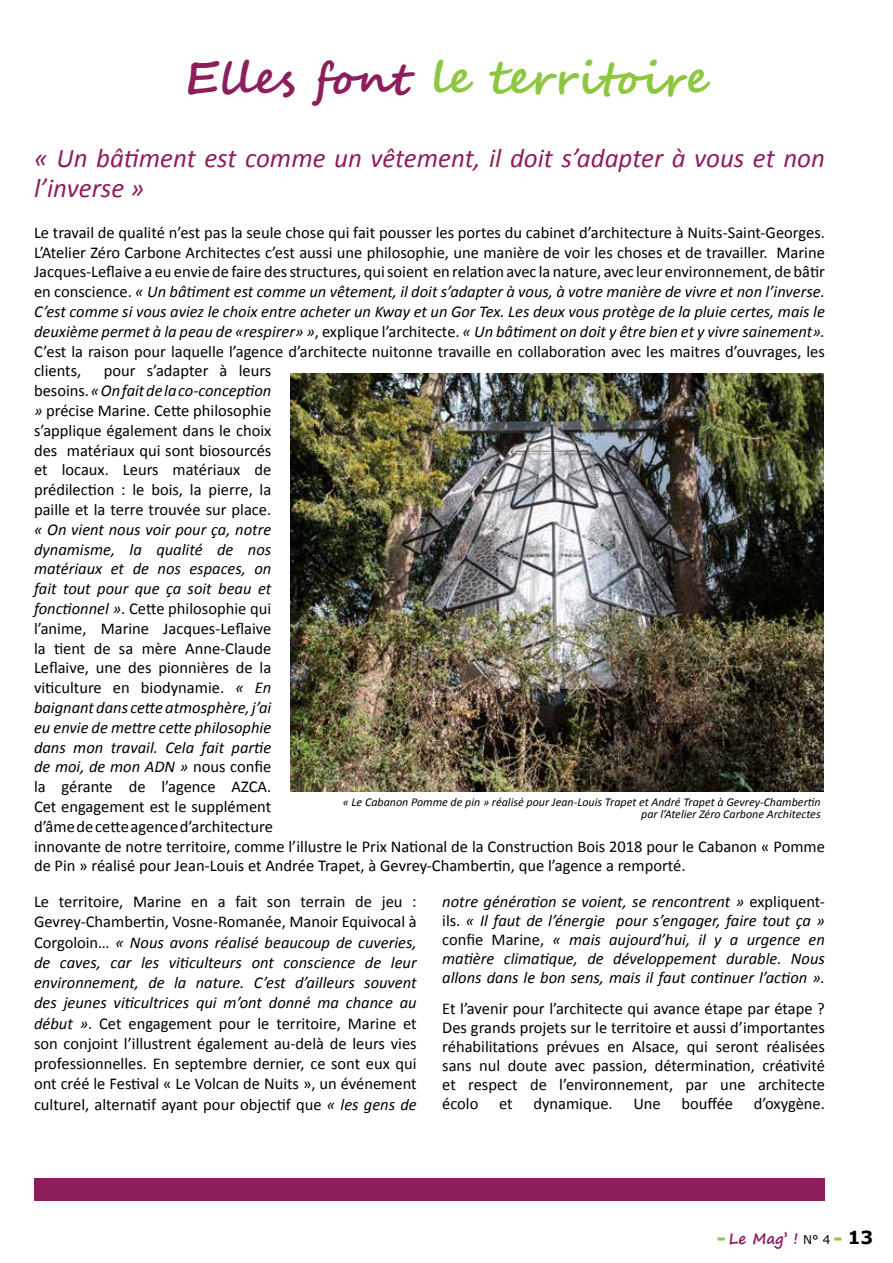
<style>
.page{position:relative;width:893px;height:1263px;background:#fff}
.page>*{position:absolute;margin:0;border:0;box-sizing:border-box;transform-origin:0 0}
.t1{font:700 45px "Segoe Script";color:#8dc640}
.t2{font:italic 27px/30px "Calibri";color:#8d1e5c}
.t3{font:16.5px/19.8px "Calibri";color:#000;text-align:justify}
.t4{font:italic 16.5px/18.9px "Calibri";color:#000;text-align:justify}
.t5{font:700 15px "Segoe Print";color:#8d1e5c}
.t6{font:italic 12px/12px "Calibri";color:#000;text-align:right}
.s1{color:#8d1e5c}
.s2{font-style:italic}
.s3{font-style:normal}
.s4{font-family:"Verdana";font-weight:400;font-size:12px;color:#000}
.s5{font-family:"Verdana";font-size:18px;color:#000}
</style>
<div class="page">
<svg style="left:718px;top:1237px;width:7px;height:3px"></svg>
<svg style="left:834px;top:1237px;width:7px;height:3px"></svg>
<img style="left:290px;top:374px;width:534px;height:418px">
<div style="left:34px;top:1178px;width:791px;height:22px;background:#8d1e5c"></div>
<h1 class="t1" style="left:185px;top:42px;width:525px"><span class="s1">Elles font</span> le territoire</h1>
<h2 class="t2" style="left:34px;top:142px;width:792px">« Un bâtiment est comme un vêtement, il doit s’adapter à vous et non l’inverse »</h2>
<p class="t3" style="left:34px;top:222px;width:792px">Le travail de qualité n’est pas la seule chose qui fait pousser les portes du cabinet d’architecture à Nuits-Saint-Georges.<br>L’Atelier Zéro Carbone Architectes c’est aussi une philosophie, une manière de voir les choses et de travailler. Marine Jacques-Leflaive a eu envie de faire des structures, qui soient en relation avec la nature, avec leur environnement, de bâtir en conscience. <span class="s2">« Un bâtiment est comme un vêtement, il doit s’adapter à vous, à votre manière de vivre et non l’inverse.<br>C’est comme si vous aviez le choix entre acheter un Kway et un Gor Tex. Les deux vous protège de la pluie certes, mais le deuxième permet à la peau de «respirer» »</span>, explique l’architecte. <span class="s2">« Un bâtiment on doit y être bien et y vivre sainement».<br></span>C’est la raison pour laquelle l’agence d’architecte nuitonne travaille en collaboration avec les maitres d’ouvrages, les clients,</p>
<p class="t3" style="left:34px;top:361px;width:239px;text-indent:70px">pour s’adapter à leurs besoins. <span class="s2">« On fait de la co-conception »</span> précise Marine. Cette philosophie s’applique également dans le choix des matériaux qui sont biosourcés et locaux. Leurs matériaux de prédilection : le bois, la pierre, la paille et la terre trouvée sur place.</p>
<p class="t3" style="left:34px;top:519px;width:792px;text-align:left"><span class="s2">« On vient nous voir pour ça, notre<br>dynamisme, la qualité de nos<br>matériaux et de nos espaces, on<br>fait tout pour que ça soit beau et<br>fonctionnel »</span>. Cette philosophie qui<br>l’anime, Marine Jacques-Leflaive<br>la tient de sa mère Anne-Claude<br>Leflaive, une des pionnières de la<br>viticulture en biodynamie. <span class="s2">« En<br>baignant dans cette atmosphère, j’ai<br>eu envie de mettre cette philosophie<br>dans mon travail. Cela fait partie<br>de moi, de mon ADN »</span> nous confie<br>la gérante de l’agence AZCA.<br>Cet engagement est le supplément<br>d’âme de cette agence d’architecture<br>innovante de notre territoire, comme l’illustre le Prix National de la Construction Bois 2018 pour le Cabanon « Pomme de Pin » réalisé pour Jean-Louis et Andrée Trapet, à Gevrey-Chambertin, que l’agence a remporté.</p>
<p class="t6" style="left:343px;top:796px;width:479px">« Le Cabanon Pomme de pin » réalisé pour Jean-Louis Trapet et André Trapet à Gevrey-Chambertin par l’Atelier Zéro Carbone Architectes</p>
<p class="t3" style="left:34px;top:892px;width:384px;line-height:20.2px">Le territoire, Marine en a fait son terrain de jeu :<br>Gevrey-Chambertin, Vosne-Romanée, Manoir Equivocal à Corgoloin… <span class="s2">« Nous avons réalisé beaucoup de cuveries, de caves, car les viticulteurs ont conscience de leur environnement, de la nature. C’est d’ailleurs souvent des jeunes viticultrices qui m’ont donné ma chance au début »</span>. Cet engagement pour le territoire, Marine et son conjoint l’illustrent également au-delà de leurs vies professionnelles. En septembre dernier, ce sont eux qui ont créé le Festival « Le Volcan de Nuits », un événement culturel, alternatif ayant pour objectif que <span class="s2">« les gens de</span></p>
<p class="t4" style="left:442px;top:891px;width:384px">notre génération se voient, se rencontrent » <span class="s3">expliquent&shy;ils.</span> « Il faut de l’énergie pour s’engager, faire tout ça » <span class="s3">confie Marine,</span> « mais aujourd’hui, il y a urgence en matière climatique, de développement durable. Nous allons dans le bon sens, mais il faut continuer l’action ».</p>
<p class="t3" style="left:442px;top:999px;width:384px;line-height:19px">Et l’avenir pour l’architecte qui avance étape par étape ?<br>Des grands projets sur le territoire et aussi d’importantes réhabilitations prévues en Alsace, qui seront réalisées sans nul doute avec passion, détermination, créativité et respect de l’environnement, par une architecte écolo et dynamique. Une bouffée d’oxygène.</p>
<p class="t5" style="left:729px;top:1225px;width:146px">Le Mag’ ! <span class="s4">N° 4</span> <span class="s5">13</span></p>
</div>
